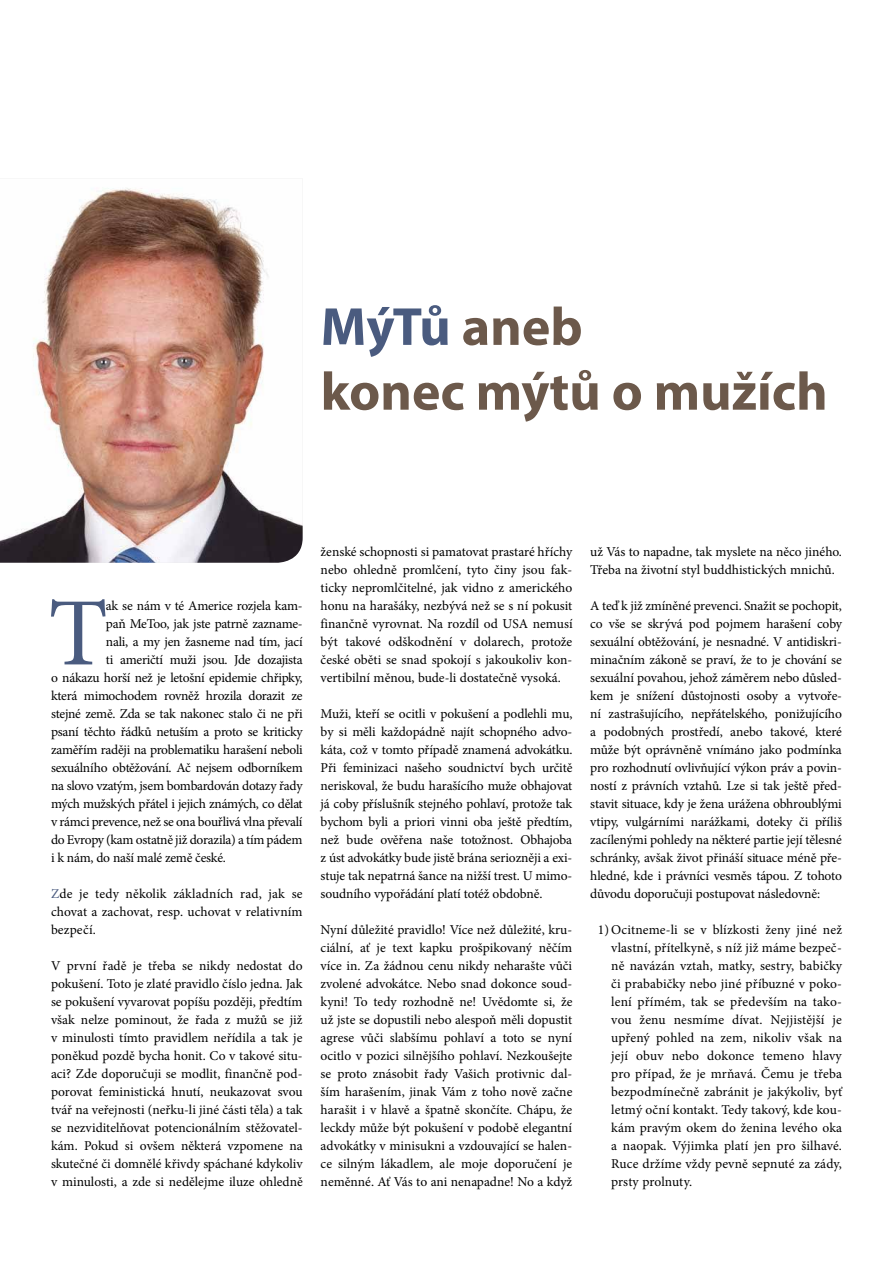
<style>
.page{position:relative;width:893px;height:1263px;background:#fff}
.page>*{position:absolute;margin:0;border:0;box-sizing:border-box;transform-origin:0 0}
.t1{font:96.6px "Minion Pro";color:#4a5b7f}
.t2{font:700 54px/64.8px "Myriad Pro";color:#6c594b}
.t3{font:13.5px/18px "Minion Pro";letter-spacing:-.02em;color:#000;text-align:justify}
.t4{font:13.5px/18px "Minion Pro";color:#000}
.s1{color:#4a5b7f}
</style>
<div class="page">
<img style="left:0;top:188px;width:303px;height:375px">
<h2 class="t2" style="left:321px;top:292px;width:509px"><span class="s1">MýTů</span> aneb<br>konec mýtů o mužích</h2>
<h1 class="t1" style="left:48px;top:569px;width:61px">T</h1>
<p class="t3" style="left:106px;top:597px;width:198px">ak se nám v té Americe rozjela kam-</p>
<p class="t3" style="left:106px;top:615px;width:198px">paň MeToo, jak jste patrně zazname-</p>
<p class="t3" style="left:106px;top:633px;width:198px">nali, a my jen žasneme nad tím, jací</p>
<p class="t3" style="left:106px;top:651px;width:198px">ti američtí muži jsou. Jde dozajista</p>
<p class="t3" style="left:51px;top:669px;width:253px">o nákazu horší než je letošní epidemie chřipky,</p>
<p class="t3" style="left:51px;top:687px;width:253px">která mimochodem rovněž hrozila dorazit ze</p>
<p class="t3" style="left:51px;top:705px;width:253px">stejné země. Zda se tak nakonec stalo či ne při</p>
<p class="t3" style="left:51px;top:723px;width:253px">psaní těchto řádků netuším a proto se kriticky</p>
<p class="t3" style="left:51px;top:741px;width:253px">zaměřím raději na problematiku harašení neboli</p>
<p class="t3" style="left:51px;top:759px;width:253px">sexuálního obtěžování. Ač nejsem odborníkem</p>
<p class="t3" style="left:51px;top:777px;width:253px">na slovo vzatým, jsem bombardován dotazy řady</p>
<p class="t3" style="left:51px;top:795px;width:253px">mých mužských přátel i jejich známých, co dělat</p>
<p class="t3" style="left:51px;top:813px;width:253px">v rámci prevence, než se ona bouřlivá vlna převalí</p>
<p class="t3" style="left:51px;top:831px;width:253px">do Evropy (kam ostatně již dorazila) a tím pádem</p>
<p class="t3" style="left:51px;top:849px;width:176px">i k nám, do naší malé země české.</p>
<p class="t3" style="left:51px;top:885px;width:253px"><span class="s1">Z</span>de je tedy několik základních rad, jak se chovat a zachovat, resp. uchovat v relativním bezpečí.</p>
<p class="t3" style="left:51px;top:957px;width:253px">V první řadě je třeba se nikdy nedostat do pokušení. Toto je zlaté pravidlo číslo jedna. Jak se pokušení vyvarovat popíšu později, předtím však nelze pominout, že řada z mužů se již v minulosti tímto pravidlem neřídila a tak je poněkud pozdě bycha honit. Co v takové situ&shy;aci? Zde doporučuji se modlit, finančně pod&shy;porovat feministická hnutí, neukazovat svou tvář na veřejnosti (neřku -li jiné části těla) a tak se nezviditelňovat potencionálním stěžovatel&shy;kám. Pokud si ovšem některá vzpomene na skutečné či domnělé křivdy spáchané kdykoliv</p>
<p class="t4" style="left:51px;top:1173px;width:253px">v minulosti, a zde si nedělejme iluze ohledně</p>
<p class="t3" style="left:321px;top:543px;width:254px">ženské schopnosti si pamatovat prastaré hříchy nebo ohledně promlčení, tyto činy jsou fak&shy;ticky nepromlčitelné, jak vidno z amerického honu na harašáky, nezbývá než se s ní pokusit finančně vyrovnat. Na rozdíl od USA nemusí být takové odškodnění v dolarech, protože české oběti se snad spokojí s jakoukoliv kon&shy;vertibilní měnou, bude -li dostatečně vysoká.</p>
<p class="t3" style="left:321px;top:705px;width:253px">Muži, kteří se ocitli v pokušení a podlehli mu, by si měli každopádně najít schopného advo&shy;káta, což v tomto případě znamená advokátku.<br>Při feminizaci našeho soudnictví bych určitě neriskoval, že budu harašícího muže obhajovat já coby příslušník stejného pohlaví, protože tak bychom byli a priori vinni oba ještě předtím, než bude ověřena naše totožnost. Obhajoba z úst advokátky bude jistě brána seriozněji a exi&shy;stuje tak nepatrná šance na nižší trest. U mimo&shy;soudního vypořádání platí totéž obdobně.</p>
<p class="t3" style="left:321px;top:921px;width:253px">Nyní důležité pravidlo! Více než důležité, kru&shy;ciální, ať je text kapku prošpikovaný něčím více in. Za žádnou cenu nikdy neharašte vůči zvolené advokátce. Nebo snad dokonce soud&shy;kyni! To tedy rozhodně ne! Uvědomte si, že už jste se dopustili nebo alespoň měli dopustit agrese vůči slabšímu pohlaví a toto se nyní ocitlo v pozici silnějšího pohlaví. Nezkoušejte se proto znásobit řady Vašich protivnic dal&shy;ším harašením, jinak Vám z toho nově začne harašit i v hlavě a špatně skončíte. Chápu, že leckdy může být pokušení v podobě elegantní advokátky v minisukni a vzdouvající se halen&shy;ce silným lákadlem, ale moje doporučení je neměnné. Ať Vás to ani nenapadne! No a když</p>
<p class="t4" style="left:590px;top:543px;width:253px">už Vás to napadne, tak myslete na něco jiného.<br>Třeba na životní styl buddhistických mnichů.</p>
<p class="t3" style="left:590px;top:597px;width:253px">A teď k již zmíněné prevenci. Snažit se pochopit, co vše se skrývá pod pojmem harašení coby sexuální obtěžování, je nesnadné. V antidiskri&shy;minačním zákoně se praví, že to je chování se sexuální povahou, jehož záměrem nebo důsled&shy;kem je snížení důstojnosti osoby a vytvoře&shy;ní zastrašujícího, nepřátelského, ponižujícího a podobných prostředí, anebo takové, které může být oprávněně vnímáno jako podmínka pro rozhodnutí ovlivňující výkon práv a povin&shy;ností z právních vztahů. Lze si tak ještě před&shy;stavit situace, kdy je žena urážena obhroublými vtipy, vulgárními narážkami, doteky či příliš zacílenými pohledy na některé partie její tělesné schránky, avšak život přináší situace méně pře&shy;hledné, kde i právníci vesměs tápou. Z tohoto důvodu doporučuji postupovat následovně:</p>
<p class="t3" style="left:611px;top:921px;width:232px;text-indent:-14px">1) Ocitneme -li se v blízkosti ženy jiné než vlastní, přítelkyně, s níž již máme bezpeč&shy;ně navázán vztah, matky, sestry, babičky či prababičky nebo jiné příbuzné v poko&shy;lení přímém, tak se především na tako&shy;vou ženu nesmíme dívat. Nejjistější je upřený pohled na zem, nikoliv však na její obuv nebo dokonce temeno hlavy pro případ, že je mrňavá. Čemu je třeba bezpodmínečně zabránit je jakýkoliv, byť letmý oční kontakt. Tedy takový, kde kou&shy;kám pravým okem do ženina levého oka a naopak. Výjimka platí jen pro šilhavé.<br>Ruce držíme vždy pevně sepnuté za zády, prsty prolnuty.</p>
</div>
